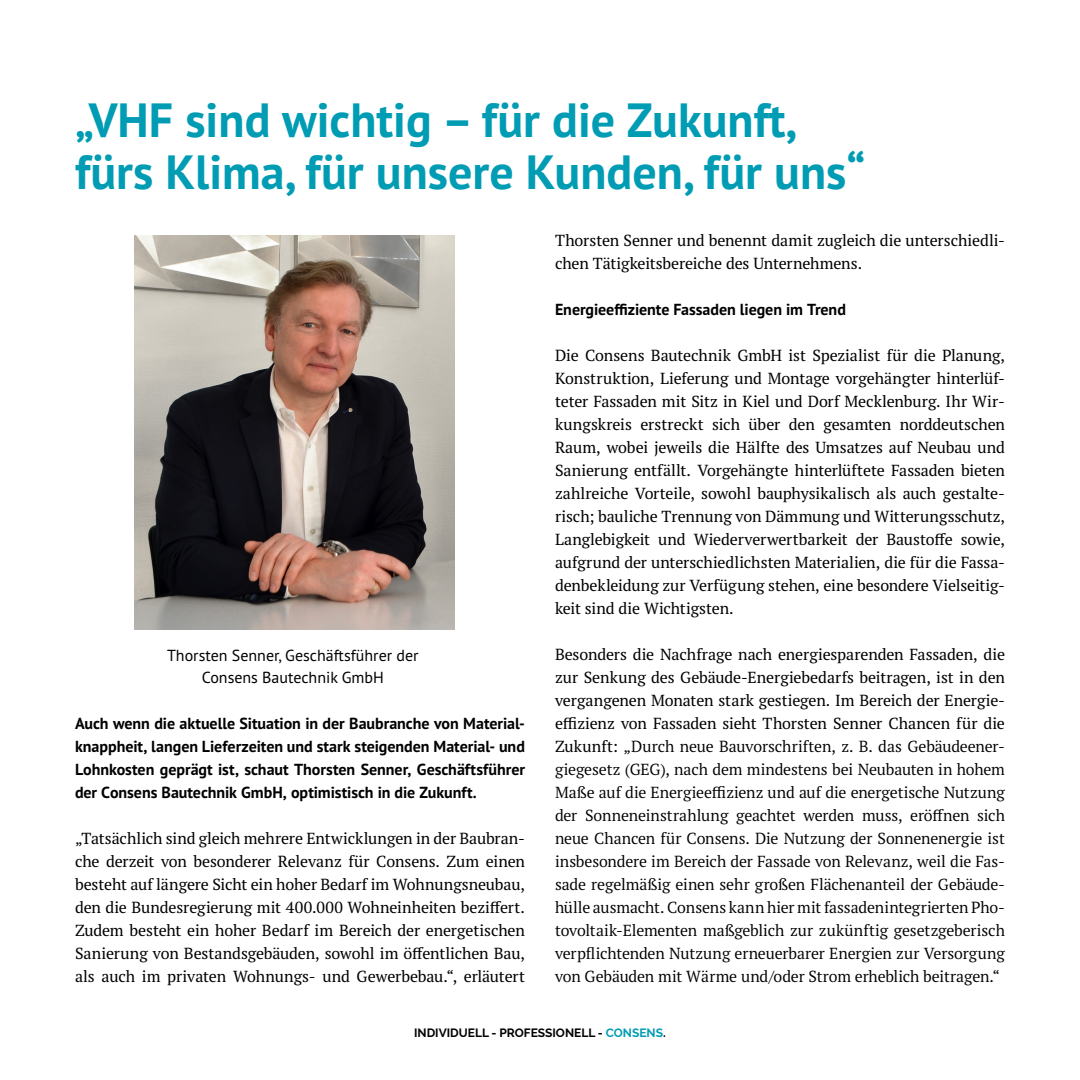
<style>
.page{position:relative;width:1080px;height:1080px;background:#fff}
.page>*{position:absolute;margin:0;border:0;box-sizing:border-box;transform-origin:0 0}
.t1{font:700 48px/51.8px "PT Sans Pro";color:#009cb4}
.t2{font:16px/23px "PT Serif Pro";letter-spacing:-.01em;color:#000;text-align:justify}
.t3{font:16px/23px "PT Serif Pro";letter-spacing:-.015em;color:#000;text-align:justify}
.t4{font:700 16px/23px "PT Sans Pro";letter-spacing:-.005em;color:#000;text-align:justify}
.t5{font:16px/22px "PT Sans Pro";color:#000;text-align:center}
.t6{font:700 12px "Raleway";color:#000}
.s1{font-style:inherit}
.s2{color:#009cb4}
</style>
<div class="page">
<img style="left:135px;top:235px;width:320px;height:395px">
<p class="t1" style="left:75px;top:93px;width:792px">„VHF sind wichtig – für die Zukunft, fürs Klima, für unsere Kunden, für uns“</p>
<p class="t5" style="left:167px;top:644px;width:253px">Thorsten Senner, Geschäftsführer der<br>Consens Bautechnik GmbH</p>
<p class="t4" style="left:75px;top:712px;width:452px">Auch wenn die aktuelle Situation in der Baubranche von Material&shy;knappheit, langen Lieferzeiten und stark steigenden Material- und Lohnkosten geprägt ist, schaut Thorsten Senner, Geschäftsführer der Consens Bautechnik GmbH, optimistisch in die Zukunft.</p>
<p class="t2" style="left:75px;top:827px;width:452px">„Tatsächlich sind gleich mehrere Entwicklungen in der Baubran&shy;che derzeit von besonderer Relevanz für Consens. Zum einen besteht auf längere Sicht ein hoher Bedarf im Wohnungsneubau, den die Bundesregierung mit 400.000 Wohneinheiten beziffert.<br>Zudem besteht ein hoher Bedarf im Bereich der energetischen Sanierung von Bestandsgebäuden, sowohl im öffentlichen Bau, als auch im privaten Wohnungs- und Gewerbebau.“, erläutert</p>
<p class="t2" style="left:555px;top:229px;width:452px">Thorsten Senner und benennt damit zugleich die unterschiedli&shy;chen Tätigkeitsbereiche des Unternehmens.</p>
<p class="t4" style="left:555px;top:298px;width:293px">Energieeffiziente Fassaden liegen im Trend</p>
<p class="t2" style="left:555px;top:344px;width:452px">Die Consens Bautechnik GmbH ist Spezialist für die Planung, Konstruktion, Lieferung und Montage vorgehängter hinterlüf&shy;teter Fassaden mit Sitz in Kiel und Dorf Mecklenburg. Ihr Wir&shy;kungskreis erstreckt sich über den gesamten norddeutschen Raum, wobei jeweils die Hälfte des Umsatzes auf Neubau und Sanierung entfällt. Vorgehängte hinterlüftete Fassaden bieten zahlreiche Vorteile, sowohl bauphysikalisch als auch gestalte&shy;risch; bauliche Trennung von Dämmung und Witterungsschutz, Langlebigkeit und Wiederverwertbarkeit der Baustoffe sowie, aufgrund der unterschiedlichsten Materialien, die für die Fassa&shy;denbekleidung zur Verfügung stehen, eine besondere Vielseitig&shy;keit sind die Wichtigsten.</p>
<p class="t3" style="left:555px;top:643px;width:452px"><span class="s1">Besonders die Nachfrage nach energiesparenden Fassaden, die zur Senkung des Gebäude-Energiebedarfs beitragen, ist in den vergangenen Monaten stark gestiegen. Im Bereich der Energie&shy;effizienz von Fassaden sieht Thorsten Senner Chancen für die Zukunft:</span> „Durch neue Bauvorschriften, z. B. das Gebäudeener&shy;giegesetz (GEG), nach dem mindestens bei Neubauten in hohem Maße auf die Energieeffizienz und auf die energetische Nutzung der Sonneneinstrahlung geachtet werden muss, eröffnen sich neue Chancen für Consens. Die Nutzung der Sonnenenergie ist insbesondere im Bereich der Fassade von Relevanz, weil die Fas&shy;sade regelmäßig einen sehr großen Flächenanteil der Gebäude&shy;hülle ausmacht. Consens kann hier mit fassadenintegrierten Pho&shy;tovoltaik-Elementen maßgeblich zur zukünftig gesetzgeberisch verpflichtenden Nutzung erneuerbarer Energien zur Versorgung von Gebäuden mit Wärme und/oder Strom erheblich beitragen.“</p>
<p class="t6" style="left:414px;top:1026px;width:253px">INDIVIDUELL - PROFESSIONELL - <span class="s2">CONSENS</span>.</p>
</div>
